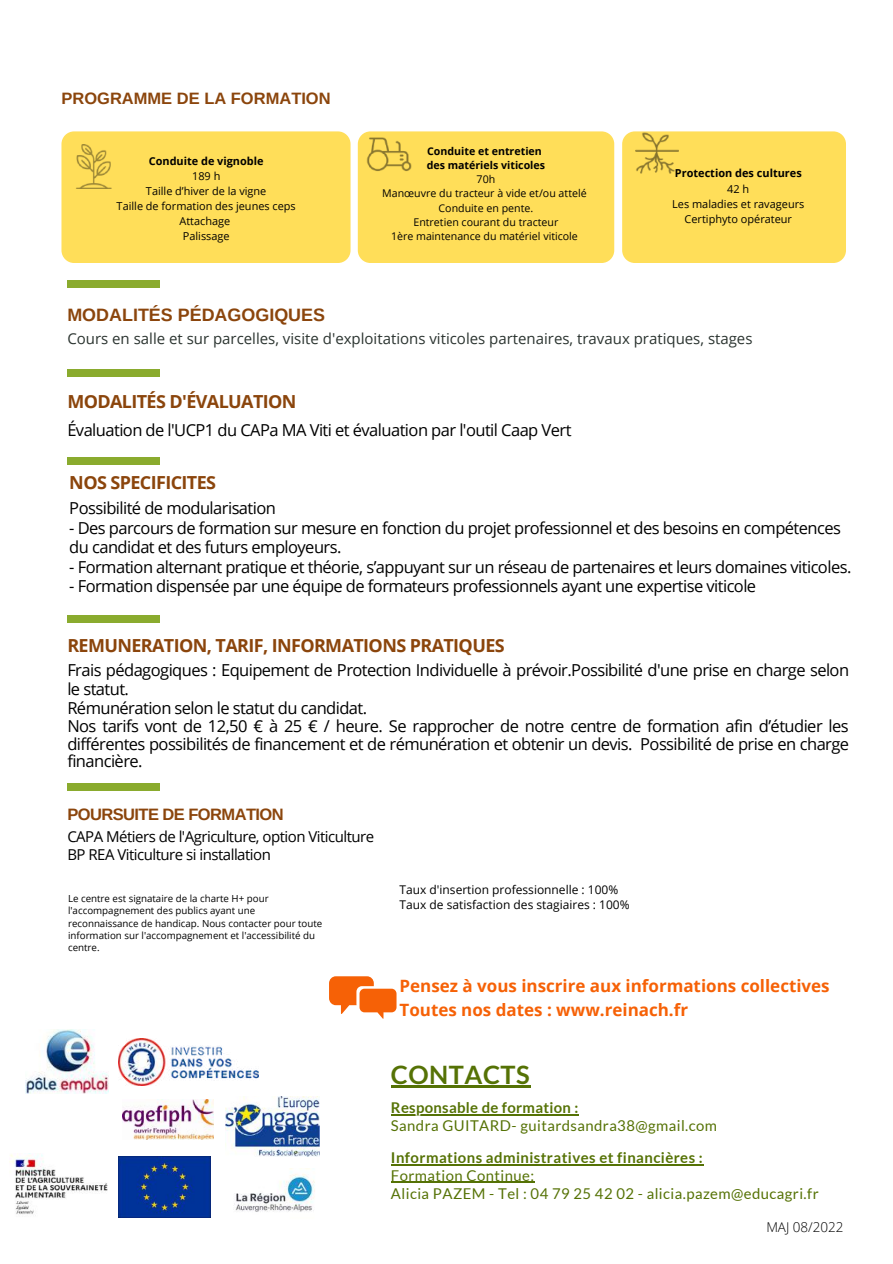
<style>
.page{position:relative;width:893px;height:1264px;background:#fff}
.page>*{position:absolute;margin:0;border:0;box-sizing:border-box;transform-origin:0 0}
.t1{font:700 25.35px "Lato";letter-spacing:.02em;color:#557205}
.t2{font:700 18px "Open Sans";letter-spacing:-.035em;color:#8b450c}
.t3{font:700 17.85px "Arimo";color:#8b450c}
.t4{font:700 16.95px/23.5px "Open Sans";color:#f66106}
.t5{font:16.5px/18.1px "Open Sans";letter-spacing:-.035em;color:#000}
.t6{font:700 16.5px "Arimo";color:#8b450c}
.t7{font:700 16.5px "Arimo";letter-spacing:-.035em;color:#8b450c}
.t8{font:15px "Open Sans";color:#2b3430}
.t9{font:15px/17.5px "Open Sans";letter-spacing:-.035em;color:#000}
.t10{font:14.85px/17.9px "Lato";letter-spacing:.03em;color:#557205}
.t11{font:700 14.85px "Lato";letter-spacing:.03em;color:#557205}
.t12{font:300 13.5px "Open Sans";color:#000}
.t13{font:12px/15px "Open Sans";color:#000}
.t14{font:10.95px/15px "Open Sans";color:#000;text-align:center}
.t15{font:700 10.95px "Open Sans";color:#000}
.t16{font:10.65px/14.2px "Open Sans";color:#000;text-align:center}
.t17{font:700 10.65px/14.2px "Open Sans";color:#000}
.t18{font:9.75px/12.1px "Open Sans";color:#000}
</style>
<div class="page">
<div style="left:61px;top:131px;width:289px;height:132px;background:#ffde59;border-radius:13px"></div>
<div style="left:622px;top:131px;width:223px;height:132px;background:#ffde59;border-radius:13px"></div>
<div style="left:358px;top:131px;width:256px;height:132px;background:#ffde59;border-radius:13px"></div>
<img style="left:635px;top:131px;width:43px;height:43px">
<img style="left:366px;top:131px;width:45px;height:40px">
<img style="left:76px;top:145px;width:36px;height:44px">
<div style="left:67px;top:369px;width:92px;height:7px;background:#8aab2e"></div>
<img style="left:118px;top:1156px;width:92px;height:61px">
<img style="left:234px;top:1168px;width:81px;height:44px">
<img style="left:225px;top:1096px;width:95px;height:60px">
<img style="left:25px;top:1029px;width:83px;height:64px">
<img style="left:118px;top:1038px;width:141px;height:47px">
<img style="left:123px;top:1099px;width:91px;height:40px">
<img style="left:9px;top:1153px;width:99px;height:61px">
<hr style="left:391px;top:1085px;width:139px;height:2px;background:#557205">
<hr style="left:391px;top:1113px;width:187px;height:2px;background:#557205">
<hr style="left:391px;top:1163px;width:312px;height:2px;background:#557205">
<hr style="left:391px;top:1181px;width:143px;height:2px;background:#557205">
<svg style="left:329px;top:976px;width:67px;height:42px"></svg>
<div style="left:67px;top:783px;width:92px;height:7px;background:#8aab2e"></div>
<div style="left:67px;top:280px;width:92px;height:8px;background:#8aab2e"></div>
<div style="left:67px;top:615px;width:92px;height:8px;background:#8aab2e"></div>
<div style="left:67px;top:457px;width:92px;height:8px;background:#8aab2e"></div>
<p class="t6" style="left:61px;top:89px;width:271px">PROGRAMME DE LA FORMATION</p>
<p class="t17" style="left:426px;top:143px;width:120px">Conduite et entretien des matériels viticoles</p>
<p class="t16" style="left:382px;top:172px;width:206px">70h<br>Manœuvre du tracteur à vide et/ou attelé<br>Conduite en pente.<br>Entretien courant du tracteur<br>1ère maintenance du matériel viticole</p>
<p class="t15" style="left:149px;top:153px;width:116px">Conduite de vignoble</p>
<p class="t14" style="left:117px;top:168px;width:180px">189 h<br>Taille d’hiver de la vigne<br>Taille de formation des jeunes ceps<br>Attachage<br>Palissage</p>
<p class="t15" style="left:674px;top:166px;width:128px">Protection des cultures</p>
<p class="t14" style="left:672px;top:181px;width:134px">42 h<br>Les maladies et ravageurs<br>Certiphyto opérateur</p>
<p class="t3" style="left:67px;top:305px;width:259px">MODALITÉS PÉDAGOGIQUES</p>
<p class="t8" style="left:67px;top:328px;width:686px">Cours en salle et sur parcelles, visite d'exploitations viticoles partenaires, travaux pratiques, stages</p>
<p class="t2" style="left:67px;top:388px;width:231px">MODALITÉS D'ÉVALUATION</p>
<p class="t5" style="left:67px;top:421px;width:505px">Évaluation de l'UCP1 du CAPa MA Viti et évaluation par l'outil Caap Vert</p>
<p class="t2" style="left:69px;top:470px;width:148px">NOS SPECIFICITES</p>
<p class="t5" style="left:69px;top:498px;width:208px">Possibilité de modularisation</p>
<p class="t5" style="left:69px;top:517px;width:773px;line-height:19.5px">- Des parcours de formation sur mesure en fonction du projet professionnel et des besoins en compétences du candidat et des futurs employeurs.</p>
<p class="t5" style="left:69px;top:557px;width:783px">- Formation alternant pratique et théorie, s’appuyant sur un réseau de partenaires et leurs domaines viticoles.</p>
<p class="t5" style="left:69px;top:576px;width:688px">- Formation dispensée par une équipe de formateurs professionnels ayant une expertise viticole</p>
<p class="t2" style="left:67px;top:632px;width:439px">REMUNERATION, TARIF, INFORMATIONS PRATIQUES</p>
<p class="t5" style="left:67px;top:660px;width:783px">Frais pédagogiques : Equipement de Protection Individuelle à prévoir.Possibilité d'une prise en charge selon le statut.<br>Rémunération selon le statut du candidat.<br>Nos tarifs vont de 12,50 € à 25 € / heure. Se rapprocher de notre centre de formation afin d’étudier les différentes possibilités de financement et de rémunération et obtenir un devis. Possibilité de prise en charge financière.</p>
<p class="t7" style="left:67px;top:805px;width:218px">POURSUITE DE FORMATION</p>
<p class="t9" style="left:67px;top:827px;width:308px">CAPA Métiers de l'Agriculture, option Viticulture<br>BP REA Viticulture si installation</p>
<p class="t18" style="left:68px;top:892px;width:256px">Le centre est signataire de la charte H+ pour l'accompagnement des publics ayant une reconnaissance de handicap. Nous contacter pour toute information sur l'accompagnement et l'accessibilité du centre.</p>
<p class="t13" style="left:399px;top:881px;width:231px">Taux d'insertion professionnelle : 100%<br>Taux de satisfaction des stagiaires : 100%</p>
<p class="t4" style="left:399px;top:973px;width:431px">Pensez à vous inscrire aux informations collectives<br>Toutes nos dates : www.reinach.fr</p>
<h1 class="t1" style="left:391px;top:1058px;width:140px">CONTACTS</h1>
<p class="t11" style="left:391px;top:1098px;width:189px">Responsable de formation :</p>
<p class="t10" style="left:391px;top:1116px;width:328px">Sandra GUITARD- guitardsandra38@gmail.com</p>
<p class="t11" style="left:391px;top:1147px;width:313px">Informations administratives et financières :</p>
<p class="t10" style="left:391px;top:1165px;width:429px">Formation Continue:<br>Alicia PAZEM - Tel : 04 79 25 42 02 - alicia.pazem@educagri.fr</p>
<p class="t12" style="left:766px;top:1217px;width:79px">MAJ 08/2022</p>
</div>
